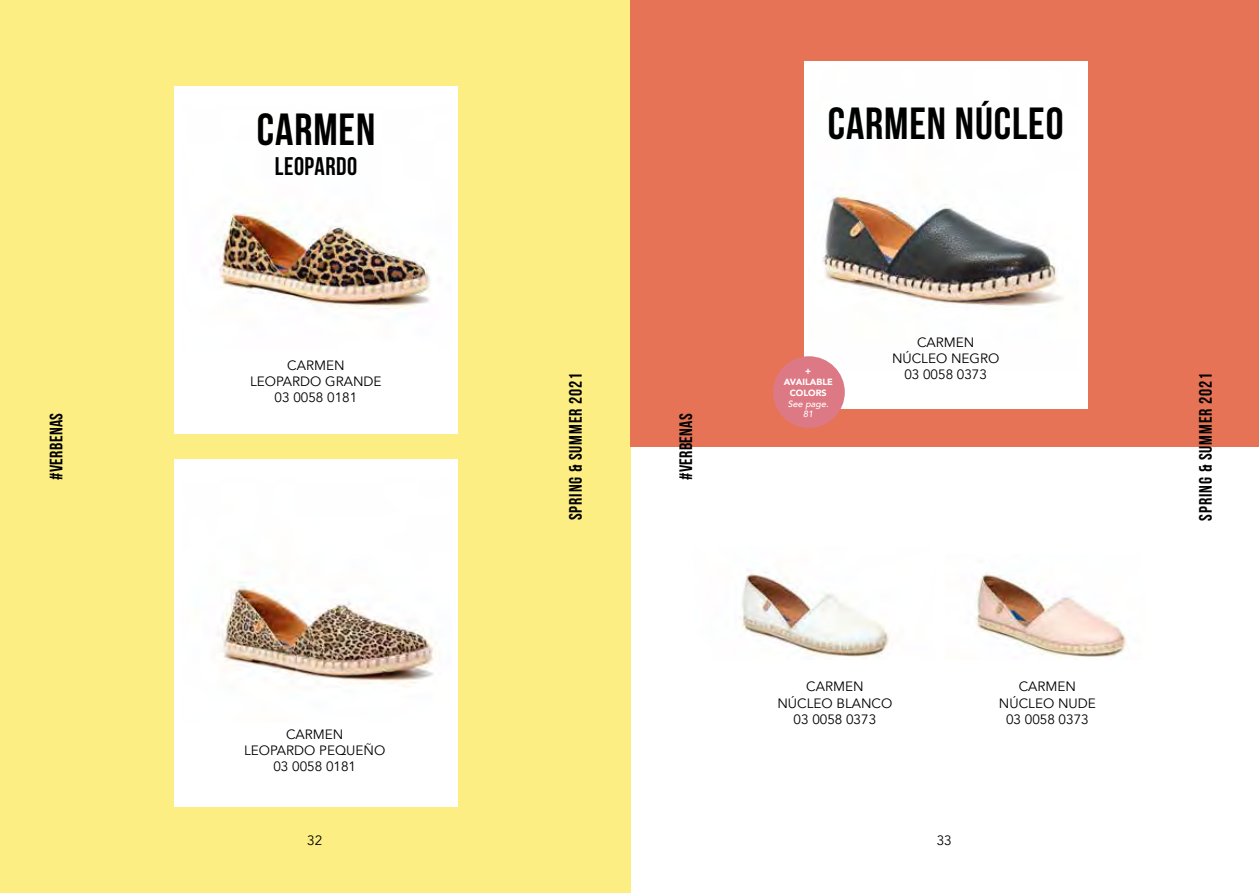
<style>
.page{position:relative;width:1259px;height:893px;background:#fff}
.page>*{position:absolute;margin:0;border:0;box-sizing:border-box;transform-origin:0 0}
.t1{font:700 45px "Bebas Neue";letter-spacing:.02em;color:#000}
.t2{font:700 25.5px "Bebas Neue";letter-spacing:.02em;color:#000}
.t3{font:700 18px "Bebas Neue";letter-spacing:.05em;color:#000}
.t4{font:700 18px "Bebas Neue";letter-spacing:.02em;color:#000}
.t5{font:13.5px/16.2px "Avenir";color:#000;text-align:center}
.t6{font:900 9px/10.8px "Avenir";color:#fff;text-align:center}
.t7{font:italic 500 9px/10.8px "Avenir";color:#fff;text-align:center}
</style>
<div class="page">
<div style="left:0;top:0;width:630px;height:893px;background:#fcee82"></div>
<div style="left:174px;top:86px;width:284px;height:347px;background:#fff"></div>
<img style="left:217px;top:207px;width:214px;height:103px">
<div style="left:174px;top:459px;width:284px;height:347px;background:#fff"></div>
<img style="left:221px;top:581px;width:215px;height:106px">
<div style="left:630px;top:0;width:629px;height:447px;background:#e67356"></div>
<div style="left:803px;top:61px;width:284px;height:348px;background:#fff"></div>
<img style="left:819px;top:195px;width:244px;height:174px">
<div style="left:773px;top:356px;width:72px;height:72px;background:#dc7985;border-radius:50%"></div>
<img style="left:739px;top:572px;width:151px;height:86px">
<img style="left:975px;top:572px;width:152px;height:86px">
<h3 class="t4" style="left:46px;top:480px;width:69px;rotate:-90deg">#VERBENAS</h3>
<h1 class="t1" style="left:257px;top:105px;width:120px">CARMEN</h1>
<h2 class="t2" style="left:275px;top:153px;width:84px">LEOPARDO</h2>
<p class="t5" style="left:250px;top:357px;width:133px">CARMEN<br>LEOPARDO GRANDE<br>03 0058 0181</p>
<p class="t5" style="left:244px;top:726px;width:143px">CARMEN<br>LEOPARDO PEQUEÑO<br>03 0058 0181</p>
<h3 class="t3" style="left:566px;top:520px;width:149px;rotate:-90deg">SPRING &amp; SUMMER 2021</h3>
<h3 class="t4" style="left:676px;top:480px;width:69px;rotate:-90deg">#VERBENAS</h3>
<h1 class="t1" style="left:827px;top:99px;width:237px">CARMEN NÚCLEO</h1>
<p class="t6" style="left:783px;top:365px;width:51px">+<br>AVAILABLE<br>COLORS</p>
<p class="t7" style="left:788px;top:398px;width:42px">See page.<br>81</p>
<p class="t5" style="left:892px;top:334px;width:109px">CARMEN<br>NÚCLEO NEGRO<br>03 0058 0373</p>
<p class="t5" style="left:777px;top:679px;width:116px">CARMEN<br>NÚCLEO BLANCO<br>03 0058 0373</p>
<p class="t5" style="left:999px;top:679px;width:98px">CARMEN<br>NÚCLEO NUDE<br>03 0058 0373</p>
<p class="t5" style="left:307px;top:833px;width:17px">32</p>
<p class="t5" style="left:936px;top:833px;width:17px">33</p>
<h3 class="t3" style="left:1195px;top:520px;width:149px;rotate:-90deg">SPRING &amp; SUMMER 2021</h3>
</div>
